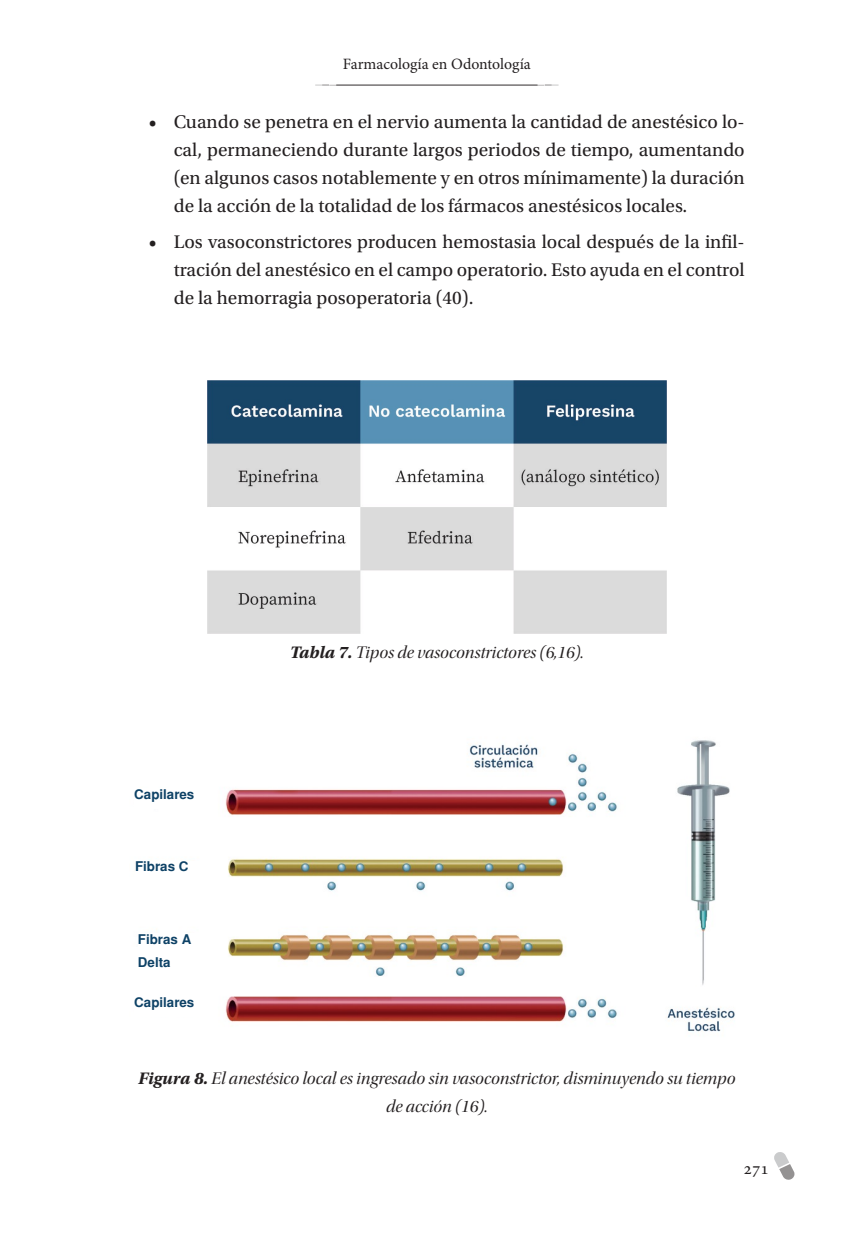
<style>
.page{position:relative;width:844px;height:1241px;background:#fff}
.page>*{position:absolute;margin:0;border:0;box-sizing:border-box;transform-origin:0 0}
.t1{font:19.25px/28px "Utopia Std";color:#231f20;text-align:justify}
.CITAS_IMAGENES{font:17.5px/28px "Utopia Std Disp It";color:#231f20;text-align:center}
.t2{font:17.5px "Minion Pro";color:#231f20}
.t3{font:15.75px "Minion Pro";color:#231f20}
.PARRAFO_NORMAL{font:700 13.3px "Nimbus San L";color:#0e4266}
.s1{font-family:"Utopia Std";font-weight:700;font-style:italic}
</style>
<div class="page">
<svg style="left:774px;top:1152px;width:20px;height:27px"></svg>
<svg style="left:315px;top:85px;width:243px;height:1px"></svg>
<img style="left:207px;top:380px;width:459px;height:253px">
<img style="left:225px;top:740px;width:510px;height:292px">
<p class="t3" style="left:343px;top:53px;width:189px">Farmacología en Odontología</p>
<p class="t1" style="left:174px;top:108px;width:572px;text-indent:-25px">• Cuando se penetra en el nervio aumenta la cantidad de anestésico lo&shy;cal, permaneciendo durante largos periodos de tiempo, aumentando (en algunos casos notablemente y en otros mínimamente) la duración de la acción de la totalidad de los fármacos anestésicos locales.</p>
<p class="t1" style="left:174px;top:228px;width:572px;text-indent:-25px">• Los vasoconstrictores producen hemostasia local después de la infil&shy;tración del anestésico en el campo operatorio. Esto ayuda en el control de la hemorragia posoperatoria (40).</p>
<p class="PARRAFO_NORMAL" style="left:134px;top:785px;width:62px">Capilares</p>
<p class="PARRAFO_NORMAL" style="left:135px;top:858px;width:55px">Fibras C</p>
<p class="PARRAFO_NORMAL" style="left:138px;top:931px;width:55px">Fibras A</p>
<p class="PARRAFO_NORMAL" style="left:138px;top:954px;width:34px">Delta</p>
<p class="PARRAFO_NORMAL" style="left:134px;top:994px;width:62px">Capilares</p>
<p class="CITAS_IMAGENES" style="left:290px;top:639px;width:295px"><span class="s1">Tabla 7.</span> Tipos de vasoconstrictores (6,16).</p>
<p class="CITAS_IMAGENES" style="left:138px;top:1064px;width:598px"><span class="s1">Figura 8.</span> El anestésico local es ingresado sin vasoconstrictor, disminuyendo su tiempo de acción (16).</p>
<p class="t2" style="left:743px;top:1156px;width:27px">271</p>
</div>
